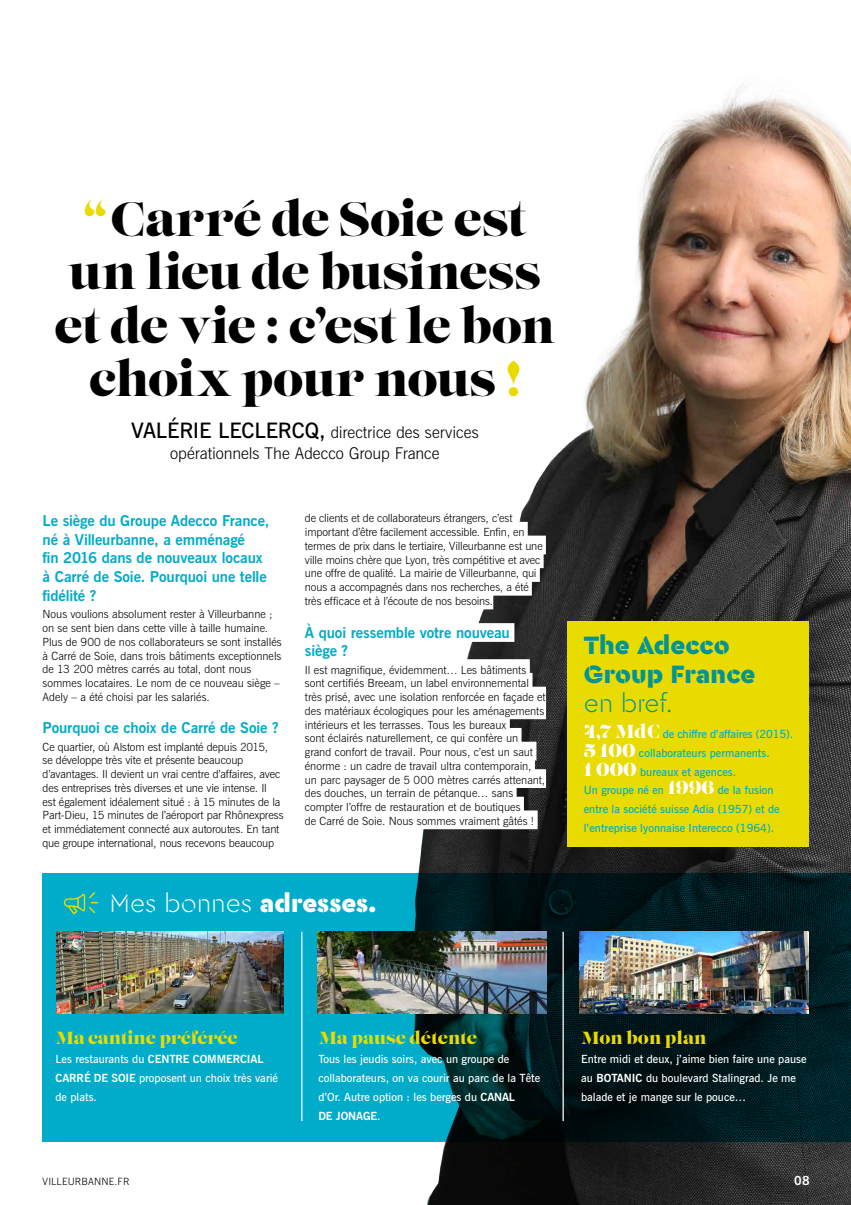
<style>
.page{position:relative;width:851px;height:1205px;background:#fff}
.page>*{position:absolute;margin:0;border:0;box-sizing:border-box;transform-origin:0 0}
.t1{font:48.12px/53.4px "Lust";letter-spacing:-.015em;color:#000;text-align:center}
.t2{font:900 26.25px/28.8px "Cera Stencil PRO";color:#009494}
.t3{font:300 26.25px "Cera Stencil PRO";letter-spacing:-.005em;color:#fff}
.t4{font:300 26.25px "Cera Stencil PRO";letter-spacing:-.01em;color:#009494}
.t5{font:17.5px "Lust";color:#e9db00}
.t6{font:300 16.12px/21.2px "News Gothic BT";letter-spacing:-.005em;color:#000;text-align:center}
.t7{font:700 15px/18.8px "News Gothic BT";letter-spacing:-.01em;color:#00acca}
.t8{font:700 12.5px "News Gothic BT";color:#fff}
.t9{font:300 11.25px/13.8px "News Gothic BT";letter-spacing:-.005em;color:#000}
.t10{font:600 11.25px/18.8px "News Gothic BT";color:#fff}
.t11{font:600 11.25px/18.8px "News Gothic BT";color:#00acca}
.t12{font:300 10px "News Gothic BT";letter-spacing:.02em;color:#000}
.s1{color:#e9db00}
.s2{font-weight:600;font-size:21.25px}
.s3{font-weight:900}
.s4{font-family:"Lust";font-weight:400;font-size:18.75px;color:#fff}
.s5{font-weight:700}
</style>
<div class="page">
<img style="left:261px;top:84px;width:589px;height:1121px">
<div style="left:43px;top:511px;width:231px;height:19px;background:#fff"></div>
<div style="left:43px;top:549px;width:224px;height:19px;background:#fff"></div>
<div style="left:43px;top:568px;width:228px;height:18px;background:#fff"></div>
<div style="left:43px;top:604px;width:233px;height:18px;background:#fff"></div>
<div style="left:43px;top:617px;width:229px;height:19px;background:#fff"></div>
<div style="left:43px;top:631px;width:240px;height:19px;background:#fff"></div>
<div style="left:43px;top:645px;width:240px;height:19px;background:#fff"></div>
<div style="left:43px;top:672px;width:240px;height:19px;background:#fff"></div>
<div style="left:43px;top:719px;width:240px;height:18px;background:#fff"></div>
<div style="left:43px;top:736px;width:228px;height:19px;background:#fff"></div>
<div style="left:43px;top:764px;width:240px;height:18px;background:#fff"></div>
<div style="left:43px;top:777px;width:227px;height:19px;background:#fff"></div>
<div style="left:43px;top:791px;width:240px;height:19px;background:#fff"></div>
<div style="left:43px;top:805px;width:240px;height:19px;background:#fff"></div>
<div style="left:43px;top:819px;width:239px;height:18px;background:#fff"></div>
<div style="left:43px;top:832px;width:234px;height:19px;background:#fff"></div>
<div style="left:305px;top:508px;width:210px;height:19px;background:#fff"></div>
<div style="left:305px;top:522px;width:222px;height:19px;background:#fff"></div>
<div style="left:305px;top:536px;width:241px;height:18px;background:#fff"></div>
<div style="left:305px;top:549px;width:238px;height:19px;background:#fff"></div>
<div style="left:305px;top:563px;width:234px;height:19px;background:#fff"></div>
<div style="left:305px;top:577px;width:227px;height:19px;background:#fff"></div>
<div style="left:305px;top:591px;width:188px;height:18px;background:#fff"></div>
<div style="left:305px;top:623px;width:209px;height:19px;background:#fff"></div>
<div style="left:305px;top:642px;width:46px;height:19px;background:#fff"></div>
<div style="left:305px;top:659px;width:224px;height:19px;background:#fff"></div>
<div style="left:305px;top:673px;width:227px;height:19px;background:#fff"></div>
<div style="left:305px;top:687px;width:241px;height:18px;background:#fff"></div>
<div style="left:305px;top:700px;width:241px;height:19px;background:#fff"></div>
<div style="left:305px;top:714px;width:204px;height:19px;background:#fff"></div>
<div style="left:305px;top:728px;width:216px;height:19px;background:#fff"></div>
<div style="left:305px;top:742px;width:231px;height:18px;background:#fff"></div>
<div style="left:305px;top:755px;width:230px;height:19px;background:#fff"></div>
<div style="left:305px;top:769px;width:241px;height:19px;background:#fff"></div>
<div style="left:305px;top:783px;width:211px;height:19px;background:#fff"></div>
<div style="left:305px;top:797px;width:219px;height:18px;background:#fff"></div>
<div style="left:305px;top:810px;width:232px;height:19px;background:#fff"></div>
<svg style="left:43px;top:873px;width:807px;height:268px;background:#015f6f"></svg>
<svg style="left:64px;top:892px;width:34px;height:22px"></svg>
<div style="left:567px;top:621px;width:241px;height:226px;background:#e9db00"></div>
<img style="left:57px;top:932px;width:226px;height:81px">
<img style="left:579px;top:932px;width:229px;height:81px">
<img style="left:318px;top:932px;width:228px;height:81px">
<hr style="left:301px;top:932px;width:1px;height:189px;background:#fff">
<hr style="left:562px;top:932px;width:1px;height:189px;background:#fff">
<h1 class="t1" style="left:54px;top:195px;width:502px"><span class="s1">“</span>Carré de Soie est un lieu de business et de vie : c’est le bon choix pour nous <span class="s1">!</span></h1>
<h3 class="t6" style="left:131px;top:421px;width:349px"><span class="s2">VALÉRIE LECLERCQ,</span> directrice des services opérationnels The Adecco Group France</h3>
<h3 class="t7" style="left:43px;top:511px;width:228px">Le siège du Groupe Adecco France, né à Villeurbanne, a emménagé<br>fin 2016 dans de nouveaux locaux à Carré de Soie. Pourquoi une telle fidélité ?</h3>
<p class="t9" style="left:43px;top:607px;width:241px">Nous voulions absolument rester à Villeurbanne ; on se sent bien dans cette ville à taille humaine.<br>Plus de 900 de nos collaborateurs se sont installés à Carré de Soie, dans trois bâtiments exceptionnels de 13 200 mètres carrés au total, dont nous sommes locataires. Le nom de ce nouveau siège – Adely – a été choisi par les salariés.</p>
<h3 class="t7" style="left:43px;top:718px;width:238px">Pourquoi ce choix de Carré de Soie ?</h3>
<p class="t9" style="left:43px;top:739px;width:242px">Ce quartier, où Alstom est implanté depuis 2015,<br>se développe très vite et présente beaucoup d’avantages. Il devient un vrai centre d’affaires, avec des entreprises très diverses et une vie intense. Il<br>est également idéalement situé : à 15 minutes de la Part-Dieu, 15 minutes de l’aéroport par Rhônexpress et immédiatement connecté aux autoroutes. En tant que groupe international, nous recevons beaucoup</p>
<p class="t9" style="left:305px;top:511px;width:239px">de clients et de collaborateurs étrangers, c’est important d’être facilement accessible. Enfin, en termes de prix dans le tertiaire, Villeurbanne est une ville moins chère que Lyon, très compétitive et avec une offre de qualité. La mairie de Villeurbanne, qui nous a accompagnés dans nos recherches, a été très efficace et à l’écoute de nos besoins.</p>
<h3 class="t7" style="left:305px;top:623px;width:206px">À quoi ressemble votre nouveau siège ?</h3>
<p class="t9" style="left:305px;top:662px;width:242px">Il est magnifique, évidemment… Les bâtiments sont certifiés Breeam, un label environnemental très prisé, avec une isolation renforcée en façade et des matériaux écologiques pour les aménagements intérieurs et les terrasses. Tous les bureaux<br>sont éclairés naturellement, ce qui confère un grand confort de travail. Pour nous, c’est un saut énorme : un cadre de travail ultra contemporain, un parc paysager de 5 000 mètres carrés attenant, des douches, un terrain de pétanque… sans compter l’offre de restauration et de boutiques<br>de Carré de Soie. Nous sommes vraiment gâtés !</p>
<h2 class="t3" style="left:109px;top:886px;width:268px">Mes bonnes <span class="s3">adresses.</span></h2>
<h2 class="t2" style="left:583px;top:630px;width:173px">The Adecco<br>Group France</h2>
<h2 class="t4" style="left:583px;top:685px;width:91px">en bref.</h2>
<p class="t11" style="left:583px;top:724px;width:211px"><span class="s4">4,7 Md€</span> de chiffre d’affaires (2015).<br><span class="s4">5 100</span> collaborateurs permanents.<br><span class="s4">1 000</span> bureaux et agences.<br>Un groupe né en <span class="s4">1996</span> de la fusion entre la société suisse Adia (1957) et de l’entreprise lyonnaise Interecco (1964).</p>
<h3 class="t5" style="left:56px;top:1028px;width:184px">Ma cantine préférée</h3>
<p class="t10" style="left:56px;top:1050px;width:224px">Les restaurants du <span class="s5">CENTRE COMMERCIAL<br>CARRÉ DE SOIE</span> proposent un choix très varié de plats.</p>
<h3 class="t5" style="left:318px;top:1028px;width:160px">Ma pause détente</h3>
<p class="t10" style="left:318px;top:1050px;width:223px">Tous les jeudis soirs, avec un groupe de collaborateurs, on va courir au parc de la Tête d’Or. Autre option : les berges du <span class="s5">CANAL<br>DE JONAGE</span>.</p>
<h3 class="t5" style="left:581px;top:1028px;width:127px">Mon bon plan</h3>
<p class="t10" style="left:581px;top:1050px;width:227px">Entre midi et deux, j’aime bien faire une pause au <span class="s5">BOTANIC</span> du boulevard Stalingrad. Je me balade et je mange sur le pouce…</p>
<p class="t12" style="left:43px;top:1175px;width:88px">VILLEURBANNE.FR</p>
<p class="t8" style="left:794px;top:1172px;width:17px">08</p>
</div>
